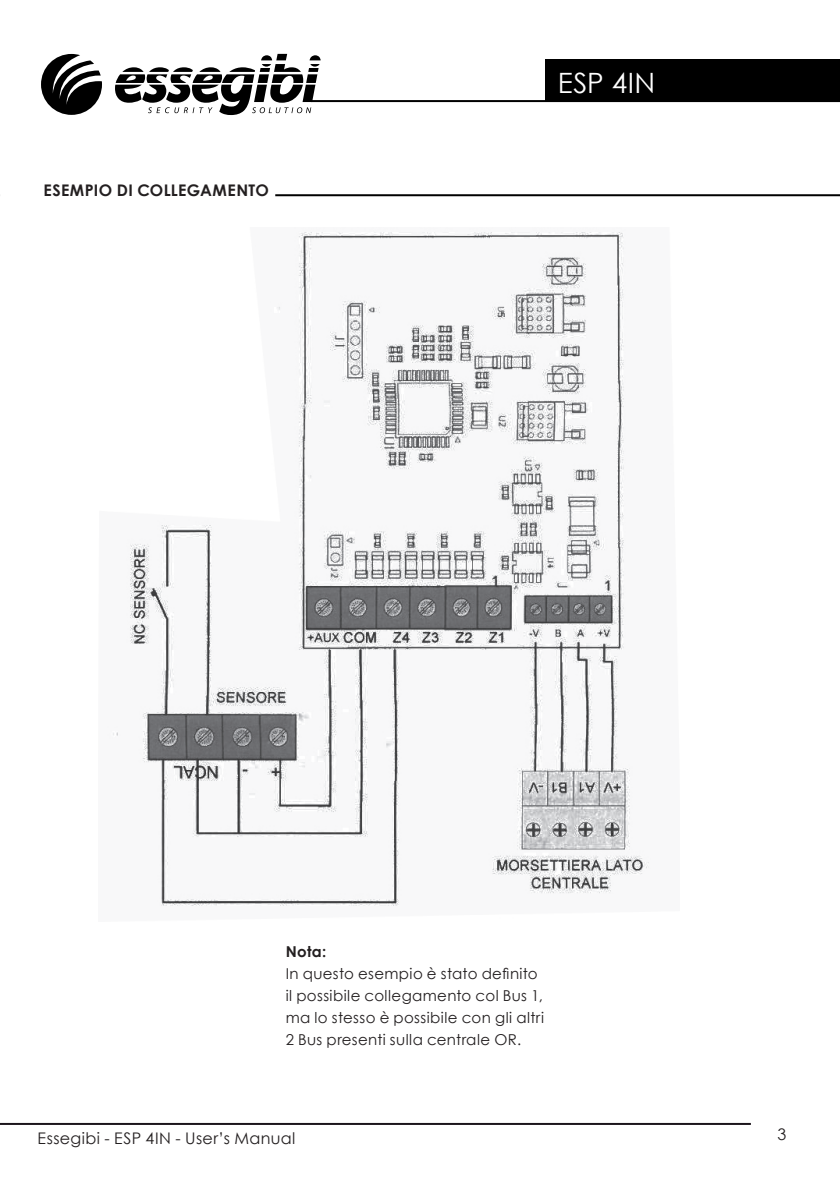
<style>
.page{position:relative;width:840px;height:1191px;background:#fff}
.page>*{position:absolute;margin:0;border:0;box-sizing:border-box;transform-origin:0 0}
.t1{font:28px "Century Gothic";letter-spacing:.015em;color:#fff}
.t2{font:16px "Century Gothic";letter-spacing:.025em;color:#231f20}
.t3{font:700 16px "Century Gothic";letter-spacing:.025em;color:#231f20}
.t4{font:15px/22px "Century Gothic";letter-spacing:.025em;color:#231f20}
.t5{font:700 15px "Century Gothic";color:#231f20}
</style>
<div class="page">
<div style="left:545px;top:59px;width:294px;height:42px;background:#000"></div>
<hr style="left:311px;top:100px;width:528px;height:2px;background:#000">
<svg style="left:41px;top:54px;width:61px;height:61px"></svg>
<svg style="left:115px;top:54px;width:205px;height:61px"></svg>
<hr style="left:0;top:1123px;width:750px;height:2px;background:#1b151b">
<hr style="left:275px;top:194px;width:564px;height:2px;background:#000">
<img style="left:113px;top:232px;width:536px;height:674px">
<p class="t3" style="left:43px;top:178px;width:227px">ESEMPIO DI COLLEGAMENTO</p>
<h1 class="t1" style="left:557px;top:63px;width:99px">ESP 4IN</h1>
<p class="t5" style="left:285px;top:940px;width:42px">Nota:</p>
<p class="t4" style="left:285px;top:962px;width:260px">In questo esempio è stato definito il possibile collegamento col Bus 1, ma lo stesso è possibile con gli altri 2 Bus presenti sulla centrale OR.</p>
<p class="t2" style="left:38px;top:1127px;width:259px">Essegibi - ESP 4IN - User’s Manual</p>
<p class="t2" style="left:777px;top:1122px;width:10px">3</p>
</div>
